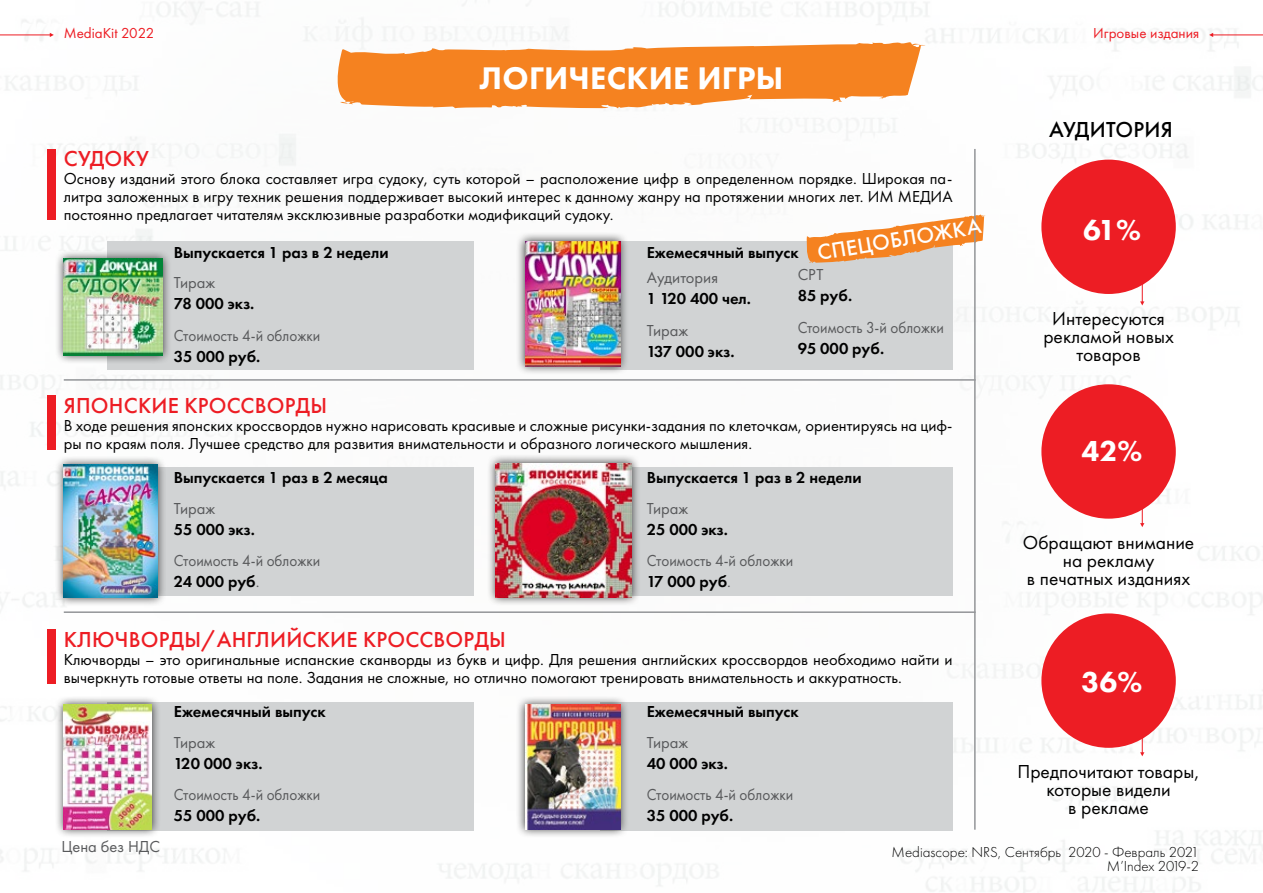
<style>
.page{position:relative;width:1263px;height:893px;background:#fff}
.page>*{position:absolute;margin:0;border:0;box-sizing:border-box;transform-origin:0 0}
.t1{font:800 32.4px "Futura PT";letter-spacing:.01em;color:#fff}
.t2{font:800 30px "Futura PT";color:#fff}
.t3{font:500 22.5px "Futura PT";letter-spacing:.01em;color:#ed1d24}
.t4{font:500 22.5px "Futura PT";color:#fff}
.t5{font:500 22.5px "Futura PT";letter-spacing:.01em;color:#000}
.t6{font:19.5px/18px "Futura PT";color:#000;text-align:center}
.t7{font:16.5px/18px "Futura PT";color:#000}
.t8{font:600 16.5px "Futura PT";color:#000}
.t9{font:16.5px/21px "Futura PT";color:#58595b;scale:.92 1}
.t10{font:16.5px "Futura PT";color:#58595b}
.t11{font:300 15px/13.5px "Futura PT";color:#000;text-align:right}
.t12{font:15px "Futura PT";color:#ed1d24}
.s1{font-weight:600;color:#000}
</style>
<div class="page">
<img style="left:0;top:0;width:1263px;height:893px">
<hr style="left:0;top:35px;width:51px;height:1px;background:#ed1d24">
<hr style="left:1211px;top:35px;width:52px;height:1px;background:#ed1d24">
<svg style="left:50px;top:33px;width:4px;height:4px"></svg>
<svg style="left:1209px;top:33px;width:4px;height:4px"></svg>
<div style="left:107px;top:702px;width:367px;height:129px;background:#d1d3d4"></div>
<div style="left:107px;top:241px;width:367px;height:129px;background:#d1d3d4"></div>
<div style="left:107px;top:467px;width:367px;height:128px;background:#d1d3d4"></div>
<div style="left:600px;top:702px;width:352px;height:129px;background:#d1d3d4"></div>
<div style="left:600px;top:241px;width:352px;height:129px;background:#d1d3d4"></div>
<div style="left:600px;top:467px;width:352px;height:128px;background:#d1d3d4"></div>
<svg style="left:330px;top:41px;width:595px;height:68px"></svg>
<svg style="left:805px;top:215px;width:180px;height:48px"></svg>
<div style="left:516px;top:232px;width:114px;height:143px;background:#000;opacity:.75"></div>
<img style="left:525px;top:241px;width:95px;height:125px">
<div style="left:487px;top:454px;width:153px;height:152px;background:#000;opacity:.75"></div>
<img style="left:496px;top:463px;width:135px;height:134px">
<div style="left:516px;top:695px;width:114px;height:143px;background:#000;opacity:.75"></div>
<img style="left:525px;top:704px;width:95px;height:125px">
<div style="left:55px;top:250px;width:116px;height:115px;background:#000;opacity:.75"></div>
<img style="left:64px;top:259px;width:98px;height:96px">
<div style="left:55px;top:456px;width:112px;height:150px;background:#000;opacity:.75"></div>
<img style="left:64px;top:465px;width:93px;height:132px">
<div style="left:55px;top:695px;width:106px;height:143px;background:#000;opacity:.75"></div>
<img style="left:64px;top:704px;width:88px;height:125px">
<hr style="left:64px;top:379px;width:912px;height:2px;background:#939598">
<hr style="left:64px;top:611px;width:912px;height:2px;background:#939598">
<hr style="left:974px;top:149px;width:2px;height:681px;background:#939598">
<hr style="left:1142px;top:252px;width:1px;height:51px;background:#ed1d24">
<svg style="left:1140px;top:301px;width:4px;height:4px"></svg>
<hr style="left:1142px;top:473px;width:1px;height:52px;background:#ed1d24">
<svg style="left:1140px;top:523px;width:4px;height:4px"></svg>
<hr style="left:1142px;top:673px;width:1px;height:81px;background:#ed1d24">
<svg style="left:1140px;top:752px;width:4px;height:4px"></svg>
<div style="left:1041px;top:160px;width:135px;height:134px;background:#ed1d24;border-radius:50%"></div>
<div style="left:1041px;top:384px;width:135px;height:135px;background:#ed1d24;border-radius:50%"></div>
<div style="left:1041px;top:613px;width:135px;height:135px;background:#ed1d24;border-radius:50%"></div>
<div style="left:47px;top:149px;width:8px;height:70px;background:#ed1d24"></div>
<div style="left:47px;top:396px;width:8px;height:54px;background:#ed1d24"></div>
<div style="left:47px;top:629px;width:8px;height:55px;background:#ed1d24"></div>
<p class="t12" style="left:64px;top:24px;width:92px">MediaKit 2022</p>
<p class="t12" style="left:1093px;top:24px;width:107px">Игровые издания</p>
<h1 class="t1" style="left:479px;top:57px;width:305px">ЛОГИЧЕСКИЕ ИГРЫ</h1>
<h3 class="t3" style="left:64px;top:145px;width:86px">СУДОКУ</h3>
<p class="t7" style="left:64px;top:170px;width:890px;text-align:justify">Основу изданий этого блока составляет игра судоку, суть которой – расположение цифр в определенном порядке. Широкая па&shy;литра заложенных в игру техник решения поддерживает высокий интерес к данному жанру на протяжении многих лет. ИМ МЕДИА постоянно предлагает читателям эксклюзивные разработки модификаций судоку.</p>
<h3 class="t4" style="left:815px;top:239px;width:167px;rotate:-9deg">СПЕЦОБЛОЖКА</h3>
<p class="t10" style="left:798px;top:265px;width:27px">СРТ</p>
<p class="t8" style="left:798px;top:285px;width:56px">85 руб.</p>
<p class="t9" style="left:798px;top:317px;width:161px">Стоимость 3-й обложки</p>
<p class="t8" style="left:798px;top:338px;width:88px">95 000 руб.</p>
<p class="t8" style="left:174px;top:242px;width:216px">Выпускается 1 раз в 2 недели</p>
<p class="t8" style="left:647px;top:242px;width:153px">Ежемесячный выпуск</p>
<p class="t10" style="left:647px;top:268px;width:73px">Аудитория</p>
<p class="t8" style="left:647px;top:288px;width:106px">1 120 400 чел.</p>
<p class="t10" style="left:647px;top:320px;width:43px">Тираж</p>
<p class="t8" style="left:647px;top:341px;width:89px">137 000 экз.</p>
<p class="t10" style="left:174px;top:273px;width:43px">Тираж</p>
<p class="t8" style="left:174px;top:294px;width:82px">78 000 экз.</p>
<p class="t9" style="left:174px;top:325px;width:161px">Стоимость 4-й обложки</p>
<p class="t8" style="left:174px;top:346px;width:88px">35 000 руб.</p>
<h3 class="t3" style="left:64px;top:392px;width:265px">ЯПОНСКИЕ КРОССВОРДЫ</h3>
<p class="t7" style="left:64px;top:416px;width:890px">В ходе решения японских кроссвордов нужно нарисовать красивые и сложные рисунки-задания по клеточкам, ориентируясь на циф&shy;ры по краям поля. Лучшее средство для развития внимательности и образного логического мышления.</p>
<p class="t8" style="left:174px;top:467px;width:216px">Выпускается 1 раз в 2 месяца</p>
<p class="t10" style="left:174px;top:498px;width:43px">Тираж</p>
<p class="t8" style="left:174px;top:519px;width:83px">55 000 экз.</p>
<p class="t9" style="left:174px;top:550px;width:161px">Стоимость 4-й обложки<br><span class="s1">24 000 руб</span>.</p>
<p class="t8" style="left:647px;top:467px;width:216px">Выпускается 1 раз в 2 недели</p>
<p class="t10" style="left:647px;top:498px;width:43px">Тираж</p>
<p class="t8" style="left:647px;top:519px;width:83px">25 000 экз.</p>
<p class="t9" style="left:647px;top:550px;width:161px">Стоимость 4-й обложки<br><span class="s1">17 000 руб</span>.</p>
<h3 class="t3" style="left:64px;top:626px;width:443px">КЛЮЧВОРДЫ/АНГЛИЙСКИЕ КРОССВОРДЫ</h3>
<p class="t7" style="left:64px;top:650px;width:890px">Ключворды – это оригинальные испанские сканворды из букв и цифр. Для решения английских кроссвордов необходимо найти и вычеркнуть готовые ответы на поле. Задания не сложные, но отлично помогают тренировать внимательность и аккуратность.</p>
<p class="t8" style="left:174px;top:701px;width:153px">Ежемесячный выпуск</p>
<p class="t10" style="left:174px;top:732px;width:43px">Тираж</p>
<p class="t8" style="left:174px;top:753px;width:90px">120 000 экз.</p>
<p class="t9" style="left:174px;top:784px;width:161px">Стоимость 4-й обложки</p>
<p class="t8" style="left:174px;top:805px;width:88px">55 000 руб.</p>
<p class="t8" style="left:647px;top:701px;width:153px">Ежемесячный выпуск</p>
<p class="t10" style="left:647px;top:732px;width:43px">Тираж</p>
<p class="t8" style="left:647px;top:753px;width:83px">40 000 экз.</p>
<p class="t9" style="left:647px;top:784px;width:161px">Стоимость 4-й обложки</p>
<p class="t8" style="left:647px;top:805px;width:88px">35 000 руб.</p>
<h3 class="t5" style="left:1049px;top:116px;width:125px">АУДИТОРИЯ</h3>
<h2 class="t2" style="left:1083px;top:211px;width:60px">61%</h2>
<p class="t6" style="left:1043px;top:309px;width:132px">Интересуются рекламой новых товаров</p>
<h2 class="t2" style="left:1081px;top:432px;width:62px">42%</h2>
<p class="t6" style="left:1023px;top:533px;width:173px">Обращают внимание на рекламу<br>в печатных изданиях</p>
<h2 class="t2" style="left:1081px;top:663px;width:62px">36%</h2>
<p class="t6" style="left:1017px;top:762px;width:184px">Предпочитают товары, которые видели<br>в рекламе</p>
<p class="t10" style="left:62px;top:836px;width:100px">Цена без НДС</p>
<p class="t11" style="left:892px;top:846px;width:309px">Mediascope: NRS, Сентябрь 2020 - Февраль 2021<br>M’Index 2019-2</p>
</div>
